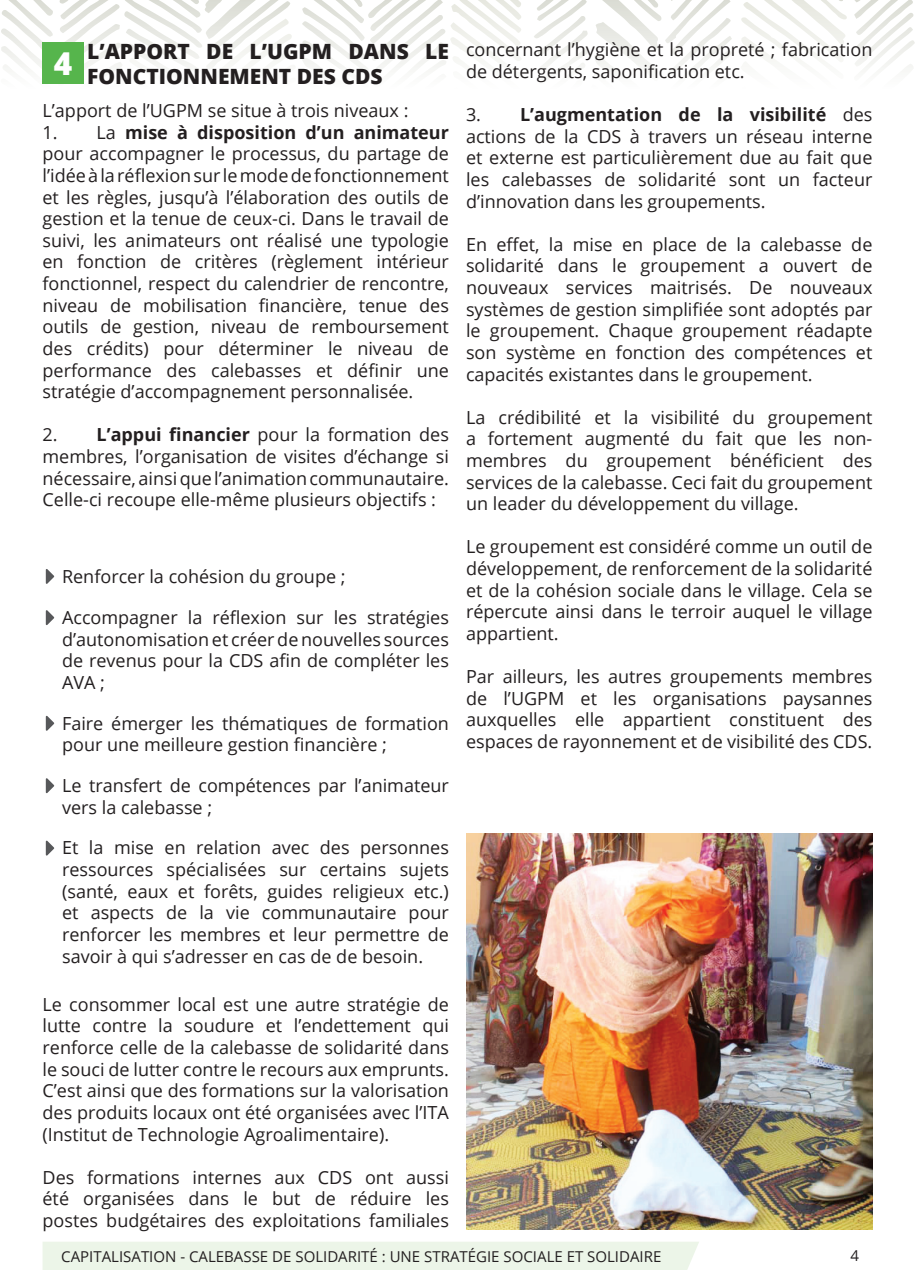
<style>
.page{position:relative;width:915px;height:1285px;background:#fff}
.page>*{position:absolute;margin:0;border:0;box-sizing:border-box;transform-origin:0 0}
.t1{font:800 21px/25.2px "Open Sans";color:#231f20}
.t2{font:18px/21.6px "Open Sans";color:#231f20;text-align:justify}
.t3{font:15px "Open Sans";color:#231f20}
.s1{font-weight:700}
</style>
<div class="page">
<div style="left:43px;top:1242px;width:656px;height:27px;background:#ecf5e8"></div>
<svg style="left:741px;top:0;width:173px;height:68px"></svg>
<svg style="left:1px;top:0;width:730px;height:84px"></svg>
<svg style="left:46px;top:569px;width:8px;height:14px"></svg>
<svg style="left:46px;top:610px;width:8px;height:15px"></svg>
<svg style="left:46px;top:715px;width:8px;height:15px"></svg>
<svg style="left:46px;top:778px;width:8px;height:15px"></svg>
<svg style="left:46px;top:840px;width:8px;height:15px"></svg>
<div style="left:43px;top:43px;width:41px;height:41px;background:#56b54c"></div>
<img style="left:466px;top:833px;width:406px;height:396px">
<p class="t1" style="left:54px;top:37px;width:396px;text-indent:33px">L’APPORT DE L’UGPM DANS LE<br><sup>4</sup> FONCTIONNEMENT DES CDS</p>
<p class="t2" style="left:466px;top:38px;width:408px">concernant l’hygiène et la propreté ; fabrication de détergents, saponification etc.</p>
<p class="t2" style="left:466px;top:103px;width:408px">3. <span class="s1">L’augmentation de la visibilité</span> des actions de la CDS à travers un réseau interne et externe est particulièrement due au fait que les calebasses de solidarité sont un facteur d’innovation dans les groupements.</p>
<p class="t2" style="left:466px;top:233px;width:408px">En effet, la mise en place de la calebasse de solidarité dans le groupement a ouvert de nouveaux services maitrisés. De nouveaux systèmes de gestion simplifiée sont adoptés par le groupement. Chaque groupement réadapte son système en fonction des compétences et capacités existantes dans le groupement.</p>
<p class="t2" style="left:466px;top:406px;width:408px">La crédibilité et la visibilité du groupement a fortement augmenté du fait que les non&shy;membres du groupement bénéficient des services de la calebasse. Ceci fait du groupement un leader du développement du village.</p>
<p class="t2" style="left:466px;top:535px;width:408px">Le groupement est considéré comme un outil de développement, de renforcement de la solidarité et de la cohésion sociale dans le village. Cela se répercute ainsi dans le terroir auquel le village appartient.</p>
<p class="t2" style="left:466px;top:665px;width:408px">Par ailleurs, les autres groupements membres de l’UGPM et les organisations paysannes auxquelles elle appartient constituent des espaces de rayonnement et de visibilité des CDS.</p>
<p class="t2" style="left:43px;top:99px;width:367px">L’apport de l’UGPM se situe à trois niveaux :</p>
<p class="t2" style="left:43px;top:121px;width:408px">1. La <span class="s1">mise à disposition d’un animateur </span>pour accompagner le processus, du partage de l’idée à la réflexion sur le mode de fonctionnement et les règles, jusqu’à l’élaboration des outils de gestion et la tenue de ceux-ci. Dans le travail de suivi, les animateurs ont réalisé une typologie en fonction de critères (règlement intérieur fonctionnel, respect du calendrier de rencontre, niveau de mobilisation financière, tenue des outils de gestion, niveau de remboursement des crédits) pour déterminer le niveau de performance des calebasses et définir une stratégie d’accompagnement personnalisée.</p>
<p class="t2" style="left:43px;top:423px;width:408px">2. <span class="s1">L’appui financier</span> pour la formation des membres, l’organisation de visites d’échange si nécessaire, ainsi que l’animation communautaire.<br>Celle-ci recoupe elle-même plusieurs objectifs :</p>
<p class="t2" style="left:62px;top:565px;width:285px">Renforcer la cohésion du groupe ;</p>
<p class="t2" style="left:62px;top:606px;width:388px">Accompagner la réflexion sur les stratégies d’autonomisation et créer de nouvelles sources de revenus pour la CDS afin de compléter les AVA ;</p>
<p class="t2" style="left:62px;top:711px;width:388px">Faire émerger les thématiques de formation pour une meilleure gestion financière ;</p>
<p class="t2" style="left:62px;top:774px;width:388px">Le transfert de compétences par l’animateur vers la calebasse ;</p>
<p class="t2" style="left:62px;top:836px;width:388px">Et la mise en relation avec des personnes ressources spécialisées sur certains sujets (santé, eaux et forêts, guides religieux etc.) et aspects de la vie communautaire pour renforcer les membres et leur permettre de savoir à qui s’adresser en cas de de besoin.</p>
<p class="t2" style="left:43px;top:992px;width:408px">Le consommer local est une autre stratégie de lutte contre la soudure et l’endettement qui renforce celle de la calebasse de solidarité dans le souci de lutter contre le recours aux emprunts.<br>C’est ainsi que des formations sur la valorisation des produits locaux ont été organisées avec l’ITA (Institut de Technologie Agroalimentaire).</p>
<p class="t2" style="left:43px;top:1165px;width:408px">Des formations internes aux CDS ont aussi été organisées dans le but de réduire les postes budgétaires des exploitations familiales</p>
<p class="t3" style="left:61px;top:1245px;width:601px">CAPITALISATION - CALEBASSE DE SOLIDARITÉ : UNE STRATÉGIE SOCIALE ET SOLIDAIRE</p>
<p class="t3" style="left:850px;top:1245px;width:10px">4</p>
</div>
